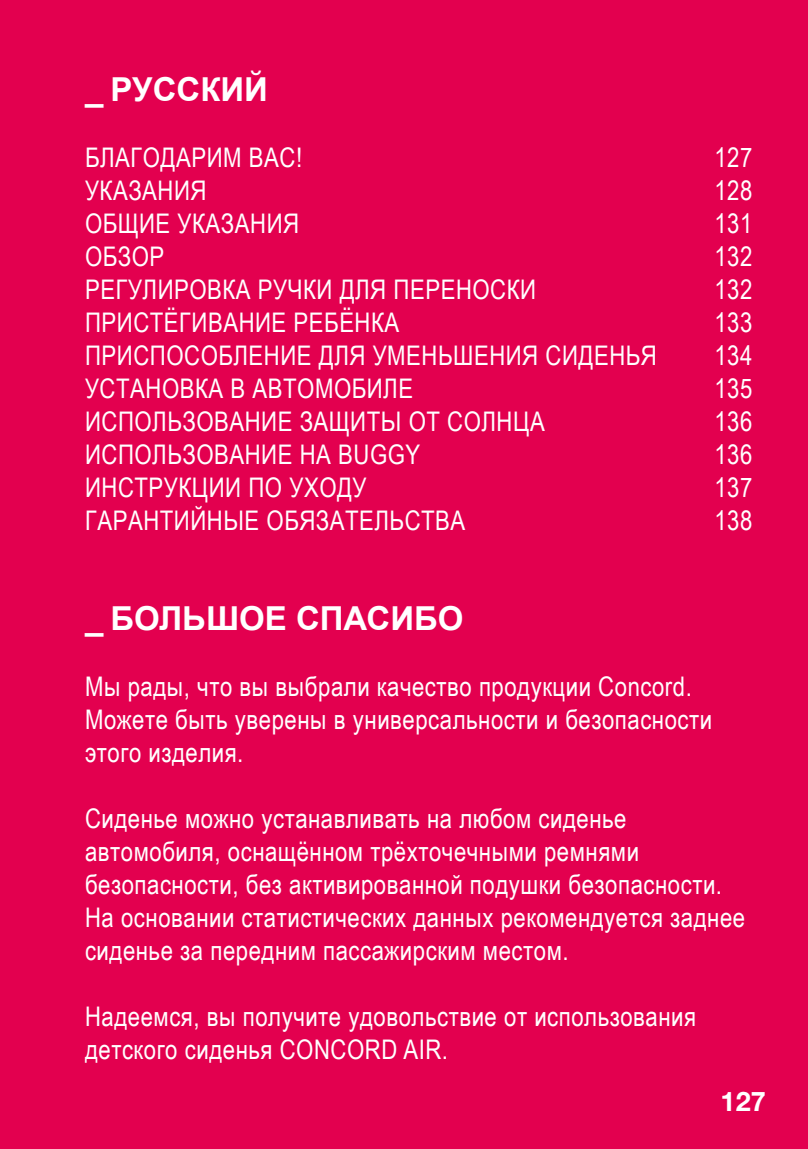
<style>
.page{position:relative;width:808px;height:1149px;background:#fff}
.page>*{position:absolute;margin:0;border:0;box-sizing:border-box;transform-origin:0 0}
.t1{font:700 33px "Arial";color:#fff}
.t2{font:27px/33px "Arial Narrow";letter-spacing:.02em;color:#fff}
.t3{font:700 27px "Helvetica Neue LT Pro";color:#fff}
</style>
<div class="page">
<div style="left:0;top:0;width:808px;height:1148px;background:#e3004f"></div>
<p class="t1" style="left:85px;top:68px;width:184px">_ РУССКИЙ</p>
<p class="t2" style="left:85px;top:140px;width:219px">БЛАГОДАРИМ ВАС!</p>
<p class="t2" style="left:714px;top:140px;width:40px">127</p>
<p class="t2" style="left:85px;top:173px;width:123px">УКАЗАНИЯ</p>
<p class="t2" style="left:714px;top:173px;width:40px">128</p>
<p class="t2" style="left:85px;top:206px;width:216px">ОБЩИЕ УКАЗАНИЯ</p>
<p class="t2" style="left:714px;top:206px;width:40px">131</p>
<p class="t2" style="left:85px;top:239px;width:81px">ОБЗОР</p>
<p class="t2" style="left:714px;top:239px;width:40px">132</p>
<p class="t2" style="left:85px;top:272px;width:453px">РЕГУЛИРОВКА РУЧКИ ДЛЯ ПЕРЕНОСКИ</p>
<p class="t2" style="left:714px;top:272px;width:40px">132</p>
<p class="t2" style="left:85px;top:305px;width:316px">ПРИСТЁГИВАНИЕ РЕБЁНКА</p>
<p class="t2" style="left:714px;top:305px;width:40px">133</p>
<p class="t2" style="left:85px;top:338px;width:573px">ПРИСПОСОБЛЕНИЕ ДЛЯ УМЕНЬШЕНИЯ СИДЕНЬЯ</p>
<p class="t2" style="left:714px;top:338px;width:40px">134</p>
<p class="t2" style="left:85px;top:371px;width:330px">УСТАНОВКА В АВТОМОБИЛЕ</p>
<p class="t2" style="left:714px;top:371px;width:40px">135</p>
<p class="t2" style="left:85px;top:404px;width:461px">ИСПОЛЬЗОВАНИЕ ЗАЩИТЫ ОТ СОЛНЦА</p>
<p class="t2" style="left:714px;top:404px;width:40px">136</p>
<p class="t2" style="left:85px;top:437px;width:337px">ИСПОЛЬЗОВАНИЕ НА BUGGY</p>
<p class="t2" style="left:714px;top:437px;width:40px">136</p>
<p class="t2" style="left:85px;top:470px;width:283px">ИНСТРУКЦИИ ПО УХОДУ</p>
<p class="t2" style="left:714px;top:470px;width:40px">137</p>
<p class="t2" style="left:85px;top:503px;width:382px">ГАРАНТИЙНЫЕ ОБЯЗАТЕЛЬСТВА</p>
<p class="t2" style="left:714px;top:503px;width:40px">138</p>
<p class="t1" style="left:85px;top:596px;width:306px">_ Большое спасиб</p>
<p class="t1" style="left:438px;top:596px;width:27px">о</p>
<p class="t2" style="left:85px;top:668px;width:629px">Мы рады, что вы выбрали качество продукции Concord.<br>Можете быть уверены в универсальности и безопасности этого изделия.</p>
<p class="t2" style="left:85px;top:800px;width:662px">Сиденье можно устанавливать на любом сиденье автомобиля, оснащённом трёхточечными ремнями безопасности, без активированной подушки безопасности.<br>На основании статистических данных рекомендуется заднее сиденье за передним пассажирским местом.</p>
<p class="t2" style="left:85px;top:998px;width:613px">Надеемся, вы получите удовольствие от использования детского сиденья CONCORD AIR.</p>
<p class="t3" style="left:721px;top:1084px;width:47px">127</p>
</div>
